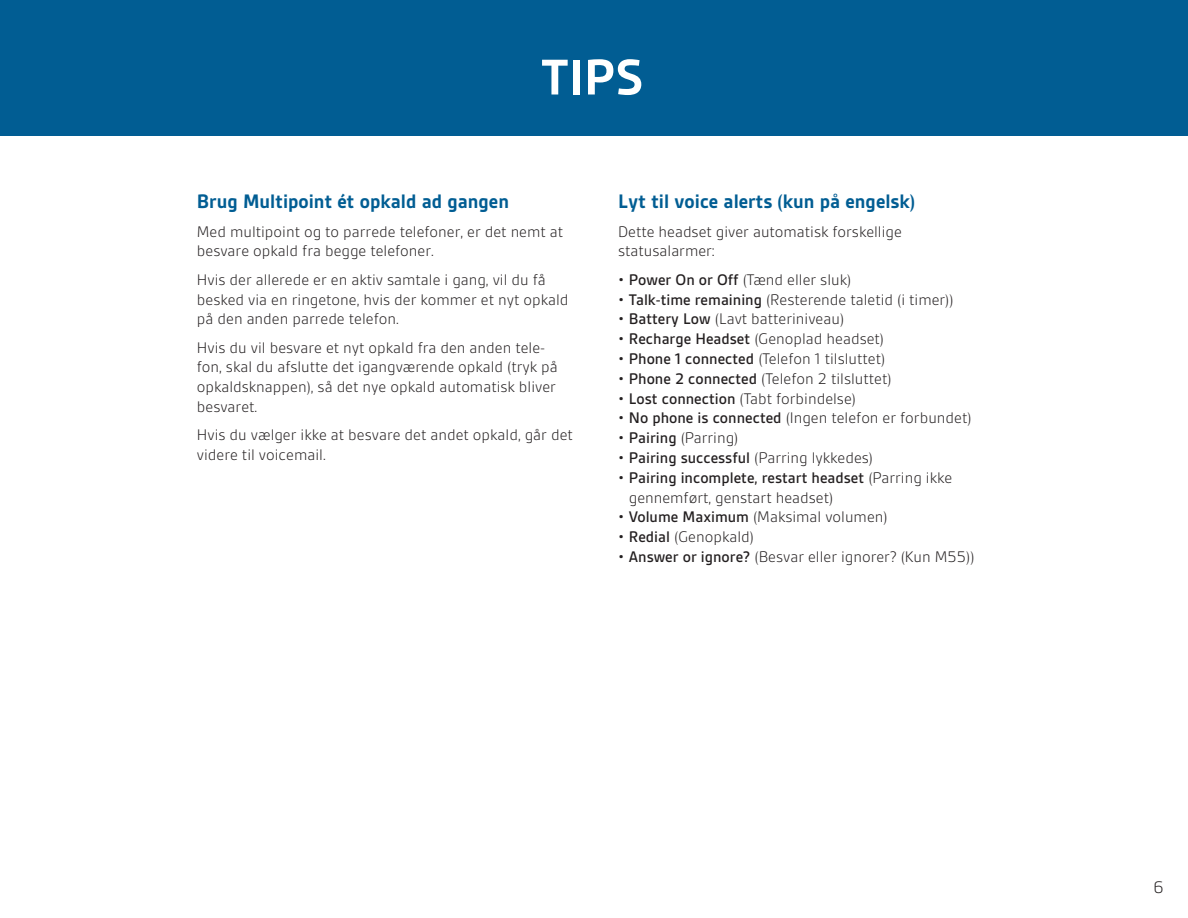
<style>
.page{position:relative;width:1188px;height:918px;background:#fff}
.page>*{position:absolute;margin:0;border:0;box-sizing:border-box;transform-origin:0 0}
.t1{font:700 54px "Gesta";color:#fff}
.t2{font:700 21px "Gesta";color:#015d93}
.t3{font:300 18px "Gesta";color:#231f20}
.t4{font:300 16.5px/19.8px "Gesta";color:#231f20}
.s1{font-weight:500}
</style>
<div class="page">
<div style="left:0;top:0;width:1188px;height:136px;background:#015d93"></div>
<h1 class="t1" style="left:541px;top:49px;width:105px">TIPS</h1>
<p class="t2" style="left:197px;top:191px;width:314px">Brug Multipoint ét opkald ad gangen</p>
<p class="t4" style="left:197px;top:222px;width:368px">Med multipoint og to parrede telefoner, er det nemt at besvare opkald fra begge telefoner.</p>
<p class="t4" style="left:197px;top:270px;width:373px">Hvis der allerede er en aktiv samtale i gang, vil du få besked via en ringetone, hvis der kommer et nyt opkald på den anden parrede telefon.</p>
<p class="t4" style="left:197px;top:338px;width:363px">Hvis du vil besvare et nyt opkald fra den anden tele&shy;fon, skal du afslutte det igangværende opkald (tryk på opkaldsknappen), så det nye opkald automatisk bliver besvaret.</p>
<p class="t4" style="left:197px;top:425px;width:377px">Hvis du vælger ikke at besvare det andet opkald, går det videre til voicemail.</p>
<p class="t2" style="left:618px;top:191px;width:298px">Lyt til voice alerts (kun på engelsk)</p>
<p class="t4" style="left:618px;top:222px;width:285px">Dette headset giver automatisk forskellige statusalarmer:</p>
<p class="t4" style="left:618px;top:270px;width:235px">• <span class="s1">Power On or Off</span> (Tænd eller sluk)</p>
<p class="t4" style="left:618px;top:289px;width:337px">• <span class="s1">Talk-time remaining</span> (Resterende taletid (i timer))</p>
<p class="t4" style="left:618px;top:309px;width:227px">• <span class="s1">Battery Low</span> (Lavt batteriniveau)</p>
<p class="t4" style="left:618px;top:329px;width:267px">• <span class="s1">Recharge Headset</span> (Genoplad headset)</p>
<p class="t4" style="left:618px;top:349px;width:268px">• <span class="s1">Phone 1 connected</span> (Telefon 1 tilsluttet)</p>
<p class="t4" style="left:618px;top:369px;width:275px">• <span class="s1">Phone 2 connected</span> (Telefon 2 tilsluttet)</p>
<p class="t4" style="left:618px;top:388px;width:239px">• <span class="s1">Lost connection</span> (Tabt forbindelse)</p>
<p class="t4" style="left:618px;top:408px;width:355px">• <span class="s1">No phone is connected</span> (Ingen telefon er forbundet)</p>
<p class="t4" style="left:618px;top:428px;width:122px">• <span class="s1">Pairing</span> (Parring)</p>
<p class="t4" style="left:618px;top:448px;width:256px">• <span class="s1">Pairing successful</span> (Parring lykkedes)</p>
<p class="t4" style="left:629px;top:468px;width:325px;text-indent:-11px">• <span class="s1">Pairing incomplete, restart headset</span> (Parring ikke gennemført, genstart headset)</p>
<p class="t4" style="left:618px;top:507px;width:271px">• <span class="s1">Volume Maximum</span> (Maksimal volumen)</p>
<p class="t4" style="left:618px;top:527px;width:137px">• <span class="s1">Redial</span> (Genopkald)</p>
<p class="t4" style="left:618px;top:547px;width:358px">• <span class="s1">Answer or ignore?</span> (Besvar eller ignorer? (Kun M55))</p>
<p class="t3" style="left:1154px;top:878px;width:12px">6</p>
</div>
